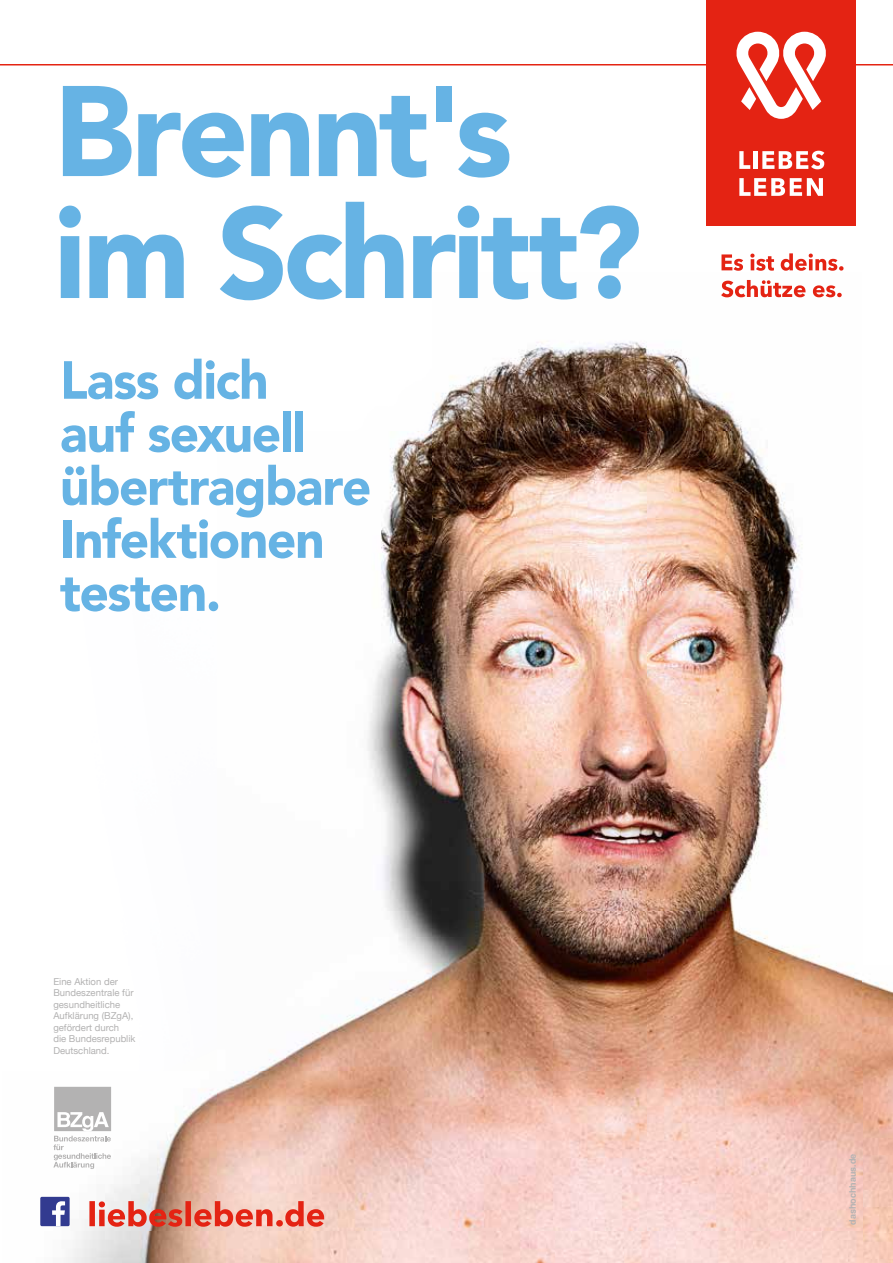
<style>
.page{position:relative;width:893px;height:1263px;background:#fff}
.page>*{position:absolute;margin:0;border:0;box-sizing:border-box;transform-origin:0 0}
.t1{font:900 127.2px/121.9px "Avenir";letter-spacing:-.03em;color:#66b3e4}
.t2{font:900 53.1px/53.1px "Avenir";letter-spacing:-.025em;color:#66b3e4}
.t3{font:9.6px/11.4px "Helvetica Neue";color:#b3b2b2}
.t4{font:700 9px "Helvetica";color:#b3b2b2}
</style>
<div class="page">
<hr style="left:0;top:64px;width:893px;height:1px;background:#e42413">
<img style="left:41px;top:289px;width:852px;height:974px">
<hr style="left:707px;top:0;width:149px;height:4px;background:#e42313">
<div style="left:40px;top:1197px;width:30px;height:29px;background:#323b90;border-radius:2px"></div>
<svg style="left:52px;top:1201px;width:13px;height:25px"></svg>
<svg style="left:89px;top:1201px;width:235px;height:26px;background:#e58376"></svg>
<div style="left:54px;top:1087px;width:57px;height:44px;background:#b3b2b2"></div>
<svg style="left:53px;top:1112px;width:58px;height:57px"></svg>
<div style="left:707px;top:2px;width:149px;height:224px;background:#e42313"></div>
<svg style="left:739px;top:151px;width:11px;height:18px"></svg>
<div style="left:753px;top:151px;width:5px;height:18px;background:#fff"></div>
<svg style="left:762px;top:151px;width:62px;height:18px"></svg>
<svg style="left:739px;top:178px;width:84px;height:18px"></svg>
<svg style="left:736px;top:32px;width:90px;height:87px"></svg>
<svg style="left:721px;top:254px;width:22px;height:17px"></svg>
<svg style="left:750px;top:254px;width:24px;height:17px"></svg>
<svg style="left:781px;top:253px;width:62px;height:18px"></svg>
<svg style="left:721px;top:280px;width:84px;height:17px"></svg>
<svg style="left:813px;top:285px;width:29px;height:12px"></svg>
<h1 class="t1" style="left:54px;top:68px;width:590px">Brennt's im Schritt?</h1>
<h2 class="t2" style="left:60px;top:352px;width:313px">Lass dich<br>auf sexuell übertragbare<br>Infektionen testen.</h2>
<p class="t3" style="left:53px;top:976px;width:84px">Eine Aktion der<br>Bundeszentrale für gesundheitliche<br>Aufklärung (BZgA), gefördert durch<br>die Bundesrepublik<br>Deutschland.</p>
<p class="t4" style="left:845px;top:1224px;width:73px;rotate:-90deg">dashochhaus.de</p>
</div>
